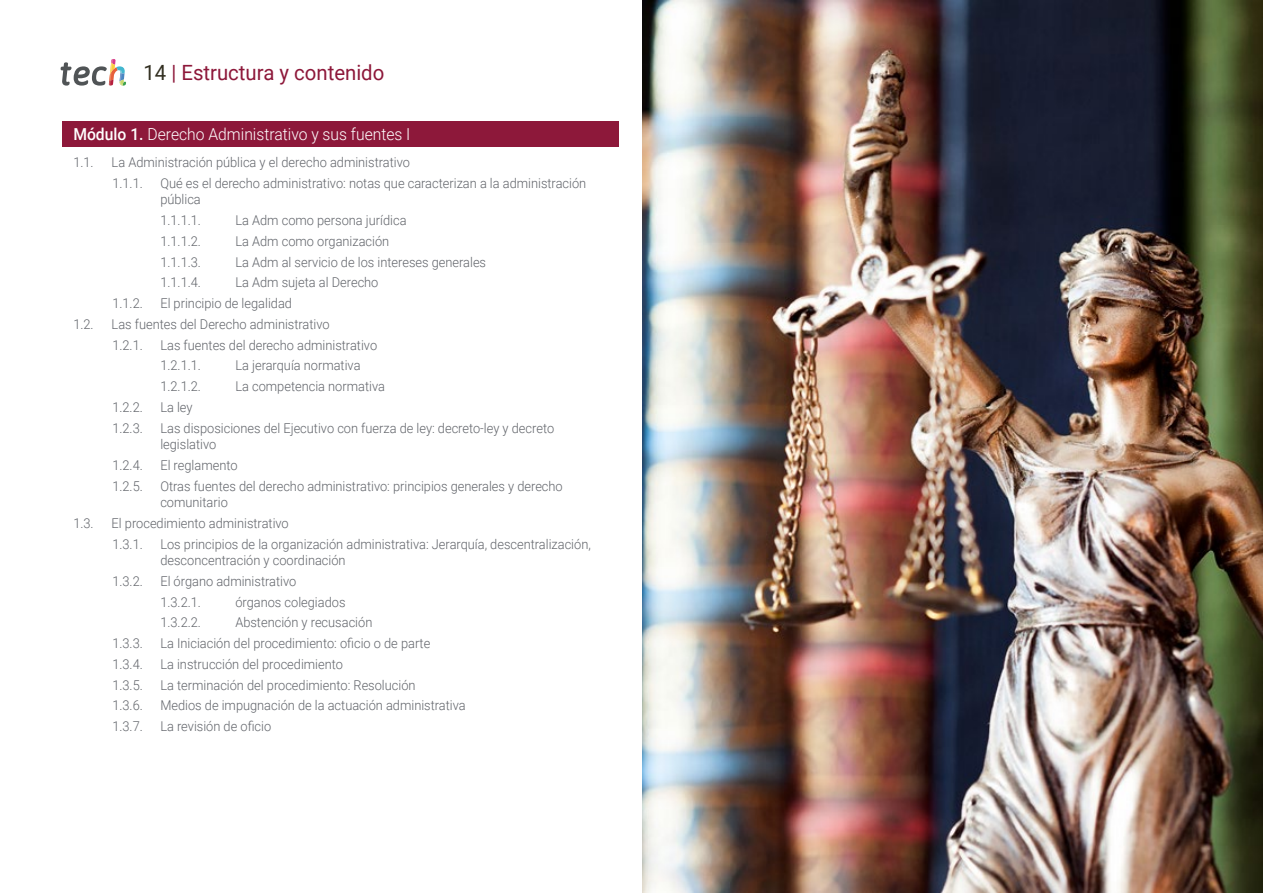
<style>
.page{position:relative;width:1263px;height:893px;background:#fff}
.page>*{position:absolute;margin:0;border:0;box-sizing:border-box;transform-origin:0 0}
.t1{font:21px "Roboto";color:#8d183a}
.t2{font:300 16.5px "Roboto";color:#fff;scale:.95 1}
.t3{font:300 13.5px/20.7px "Roboto";color:#61646a;scale:.95 1}
.s1{color:#312e20}
.s2{font-weight:500}
</style>
<div class="page">
<div style="left:62px;top:121px;width:557px;height:25px;background:#8d183a"></div>
<svg style="left:61px;top:59px;width:65px;height:27px"></svg>
<img style="left:642px;top:0;width:621px;height:893px">
<h1 class="t1" style="left:144px;top:57px;width:242px"><span class="s1">14</span> | Estructura y contenido</h1>
<p class="t2" style="left:73px;top:123px;width:356px"><span class="s2">Módulo 1.</span> Derecho Administrativo y sus fuentes I</p>
<p class="t3" style="left:73px;top:151px;width:23px">1.1.</p>
<p class="t3" style="left:112px;top:151px;width:316px">La Administración pública y el derecho administrativo<br>1.1.1.</p>
<p class="t3" style="left:160px;top:174px;width:450px;line-height:16.5px">Qué es el derecho administrativo: notas que caracterizan a la administración pública</p>
<p class="t3" style="left:160px;top:209px;width:44px">1.1.1.1.</p>
<p class="t3" style="left:235px;top:209px;width:182px">La Adm como persona jurídica</p>
<p class="t3" style="left:160px;top:230px;width:44px">1.1.1.2.</p>
<p class="t3" style="left:235px;top:230px;width:164px">La Adm como organización</p>
<p class="t3" style="left:160px;top:251px;width:44px">1.1.1.3.</p>
<p class="t3" style="left:235px;top:251px;width:265px">La Adm al servicio de los intereses generales</p>
<p class="t3" style="left:160px;top:272px;width:44px">1.1.1.4.</p>
<p class="t3" style="left:235px;top:272px;width:152px">La Adm sujeta al Derecho</p>
<p class="t3" style="left:112px;top:292px;width:34px">1.1.2.</p>
<p class="t3" style="left:160px;top:292px;width:140px">El principio de legalidad</p>
<p class="t3" style="left:73px;top:313px;width:23px">1.2.</p>
<p class="t3" style="left:112px;top:313px;width:231px">Las fuentes del Derecho administrativo<br>1.2.1.</p>
<p class="t3" style="left:160px;top:334px;width:230px">Las fuentes del derecho administrativo<br>1.2.1.1.</p>
<p class="t3" style="left:235px;top:355px;width:133px">La jerarquía normativa</p>
<p class="t3" style="left:160px;top:375px;width:44px">1.2.1.2.</p>
<p class="t3" style="left:235px;top:375px;width:159px">La competencia normativa</p>
<p class="t3" style="left:112px;top:396px;width:34px">1.2.2.</p>
<p class="t3" style="left:160px;top:396px;width:35px">La ley</p>
<p class="t3" style="left:112px;top:417px;width:34px">1.2.3.</p>
<p class="t3" style="left:160px;top:419px;width:416px;line-height:16.5px">Las disposiciones del Ejecutivo con fuerza de ley: decreto-ley y decreto legislativo</p>
<p class="t3" style="left:112px;top:454px;width:34px">1.2.4.</p>
<p class="t3" style="left:160px;top:454px;width:83px">El reglamento</p>
<p class="t3" style="left:112px;top:475px;width:34px">1.2.5.</p>
<p class="t3" style="left:160px;top:477px;width:425px;line-height:16.5px">Otras fuentes del derecho administrativo: principios generales y derecho comunitario</p>
<p class="t3" style="left:73px;top:512px;width:23px">1.3.</p>
<p class="t3" style="left:112px;top:512px;width:188px">El procedimiento administrativo<br>1.3.1.</p>
<p class="t3" style="left:160px;top:535px;width:455px;line-height:16.5px">Los principios de la organización administrativa: Jerarquía, descentralización, desconcentración y coordinación</p>
<p class="t3" style="left:112px;top:570px;width:34px">1.3.2.</p>
<p class="t3" style="left:160px;top:570px;width:145px">El órgano administrativo<br>1.3.2.1.</p>
<p class="t3" style="left:235px;top:591px;width:117px">órganos colegiados</p>
<p class="t3" style="left:160px;top:612px;width:44px">1.3.2.2.</p>
<p class="t3" style="left:235px;top:612px;width:146px">Abstención y recusación</p>
<p class="t3" style="left:112px;top:632px;width:34px">1.3.3.</p>
<p class="t3" style="left:160px;top:632px;width:286px">La Iniciación del procedimiento: oficio o de parte</p>
<p class="t3" style="left:112px;top:653px;width:34px">1.3.4.</p>
<p class="t3" style="left:160px;top:653px;width:194px">La instrucción del procedimiento</p>
<p class="t3" style="left:112px;top:674px;width:34px">1.3.5.</p>
<p class="t3" style="left:160px;top:674px;width:270px">La terminación del procedimiento: Resolución</p>
<p class="t3" style="left:112px;top:695px;width:34px">1.3.6.</p>
<p class="t3" style="left:160px;top:695px;width:323px">Medios de impugnación de la actuación administrativa</p>
<p class="t3" style="left:112px;top:715px;width:34px">1.3.7.</p>
<p class="t3" style="left:160px;top:715px;width:118px">La revisión de oficio</p>
</div>
